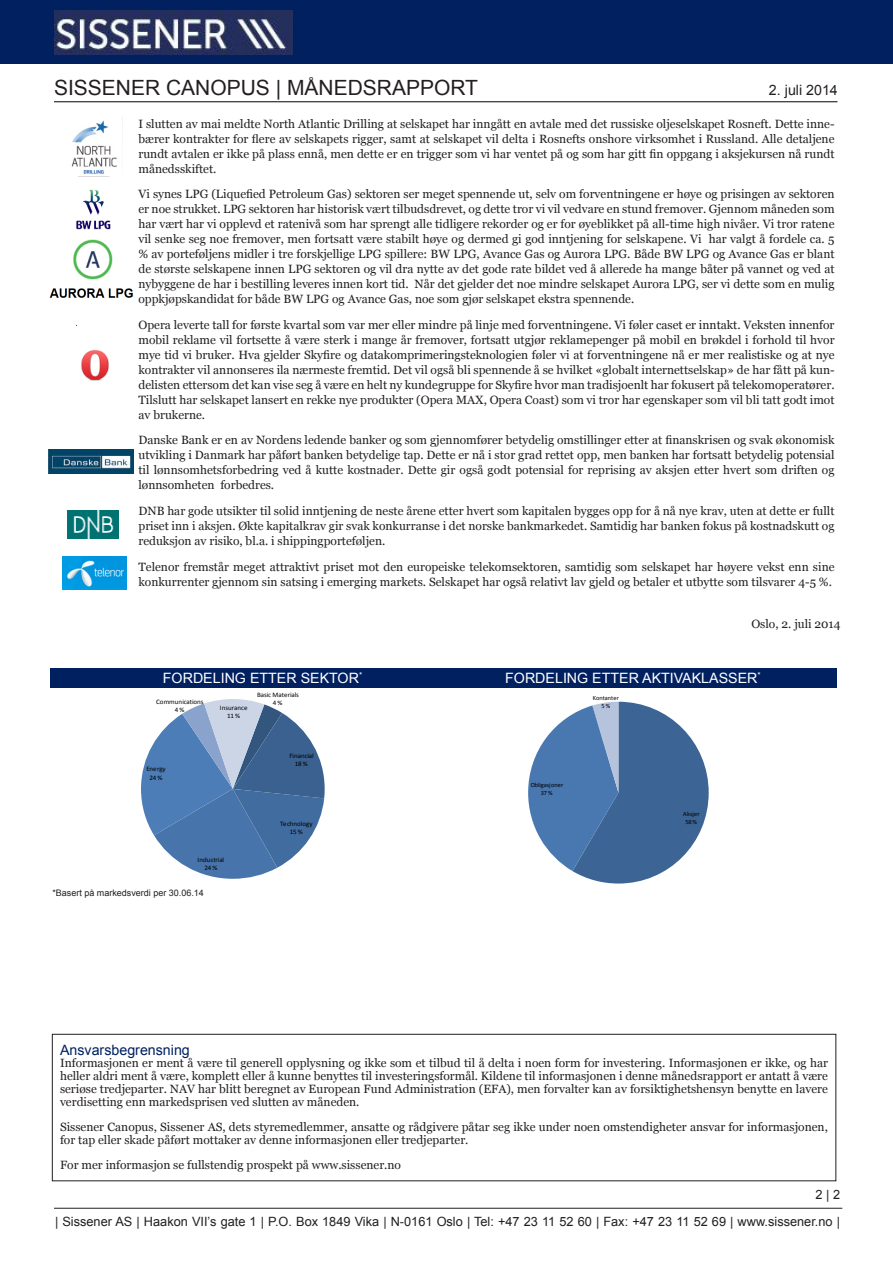
<style>
.page{position:relative;width:893px;height:1263px;background:#fff}
.page>*{position:absolute;margin:0;border:0;box-sizing:border-box;transform-origin:0 0}
.t1{font:21px "Arial";color:#231f20}
.t2{font:14.25px "Arial";color:#fff}
.t3{font:14.25px "Arial";color:#002060}
.t4{font:14.25px "Arial";color:#231f20}
.t5{font:12.75px "Arial";color:#231f20}
.t6{font:12px/15px "Georgia";color:#231f20;text-align:justify}
.t7{font:9px "Arial";color:#231f20}
.t8{font:6.75px/8.2px "Calibri";letter-spacing:-.005em;color:#000;text-align:center}
.t9{font:6.45px/7.6px "Calibri";letter-spacing:.01em;color:#000;text-align:center}
</style>
<div class="page">
<div style="left:52px;top:1034px;width:784px;height:147px;border:1px solid #231f20"></div>
<hr style="left:54px;top:1208px;width:788px;height:1px;background:#231f20">
<svg style="left:141px;top:699px;width:184px;height:180px"></svg>
<svg style="left:528px;top:701px;width:181px;height:183px"></svg>
<div style="left:51px;top:668px;width:786px;height:20px;background:#002060"></div>
<hr style="left:54px;top:101px;width:783px;height:1px;background:#231f20">
<div style="left:0;top:0;width:893px;height:64px;background:#002060"></div>
<img style="left:54px;top:10px;width:238px;height:44px">
<img style="left:68px;top:511px;width:51px;height:27px">
<img style="left:62px;top:557px;width:64px;height:32px">
<img style="left:49px;top:449px;width:85px;height:25px">
<img style="left:81px;top:350px;width:28px;height:31px">
<img style="left:76px;top:189px;width:35px;height:41px">
<img style="left:73px;top:239px;width:40px;height:41px">
<img style="left:50px;top:288px;width:83px;height:10px">
<img style="left:71px;top:120px;width:46px;height:57px">
<p class="t1" style="left:54px;top:74px;width:425px">SISSENER CANOPUS | MÅNEDSRAPPORT</p>
<p class="t4" style="left:769px;top:80px;width:70px">2. juli 2014</p>
<p class="t6" style="left:138px;top:116px;width:698px">I slutten av mai meldte North Atlantic Drilling at selskapet har inngått en avtale med det russiske oljeselskapet Rosneft. Dette inne&shy;bærer kontrakter for flere av selskapets rigger, samt at selskapet vil delta i Rosnefts onshore virksomhet i Russland. Alle detaljene rundt avtalen er ikke på plass ennå, men dette er en trigger som vi har ventet på og som har gitt fin oppgang i aksjekursen nå rundt månedsskiftet.</p>
<p class="t6" style="left:138px;top:187px;width:698px">Vi synes LPG (Liquefied Petroleum Gas) sektoren ser meget spennende ut, selv om forventningene er høye og prisingen av sektoren er noe strukket. LPG sektoren har historisk vært tilbudsdrevet, og dette tror vi vil vedvare en stund fremover. Gjennom måneden som har vært har vi opplevd et ratenivå som har sprengt alle tidligere rekorder og er for øyeblikket på all-time high nivåer. Vi tror ratene vil senke seg noe fremover, men fortsatt være stabilt høye og dermed gi god inntjening for selskapene. Vi har valgt å fordele ca. 5 % av porteføljens midler i tre forskjellige LPG spillere: BW LPG, Avance Gas og Aurora LPG. Både BW LPG og Avance Gas er blant de største selskapene innen LPG sektoren og vil dra nytte av det gode rate bildet ved å allerede ha mange båter på vannet og ved at nybyggene de har i bestilling leveres innen kort tid. Når det gjelder det noe mindre selskapet Aurora LPG, ser vi dette som en mulig oppkjøpskandidat for både BW LPG og Avance Gas, noe som gjør selskapet ekstra spennende.</p>
<p class="t6" style="left:138px;top:317px;width:698px">Opera leverte tall for første kvartal som var mer eller mindre på linje med forventningene. Vi føler caset er inntakt. Veksten innenfor mobil reklame vil fortsette å være sterk i mange år fremover, fortsatt utgjør reklamepenger på mobil en brøkdel i forhold til hvor mye tid vi bruker. Hva gjelder Skyfire og datakomprimeringsteknologien føler vi at forventningene nå er mer realistiske og at nye kontrakter vil annonseres ila nærmeste fremtid. Det vil også bli spennende å se hvilket «globalt internettselskap» de har fått på kun&shy;delisten ettersom det kan vise seg å være en helt ny kundegruppe for Skyfire hvor man tradisjoenlt har fokusert på telekomoperatører.<br>Tilslutt har selskapet lansert en rekke nye produkter (Opera MAX, Opera Coast) som vi tror har egenskaper som vil bli tatt godt imot av brukerne.</p>
<p class="t6" style="left:138px;top:433px;width:698px">Danske Bank er en av Nordens ledende banker og som gjennomfører betydelig omstillinger etter at finanskrisen og svak økonomisk utvikling i Danmark har påført banken betydelige tap. Dette er nå i stor grad rettet opp, men banken har fortsatt betydelig potensial til lønnsomhetsforbedring ved å kutte kostnader. Dette gir også godt potensial for reprising av aksjen etter hvert som driften og lønnsomheten forbedres.</p>
<p class="t6" style="left:138px;top:504px;width:698px">DNB har gode utsikter til solid inntjening de neste årene etter hvert som kapitalen bygges opp for å nå nye krav, uten at dette er fullt priset inn i aksjen. Økte kapitalkrav gir svak konkurranse i det norske bankmarkedet. Samtidig har banken fokus på kostnadskutt og reduksjon av risiko, bl.a. i shippingporteføljen.</p>
<p class="t6" style="left:138px;top:559px;width:698px">Telenor fremstår meget attraktivt priset mot den europeiske telekomsektoren, samtidig som selskapet har høyere vekst enn sine konkurrenter gjennom sin satsing i emerging markets. Selskapet har også relativt lav gjeld og betaler et utbytte som tilsvarer 4-5 %.</p>
<p class="t6" style="left:751px;top:617px;width:91px">Oslo, 2. juli 2014</p>
<p class="t2" style="left:163px;top:668px;width:201px">FORDELING ETTER SEKTOR<sup>*</sup></p>
<p class="t2" style="left:505px;top:668px;width:257px">FORDELING ETTER AKTIVAKLASSER<sup>*</sup></p>
<p class="t8" style="left:156px;top:697px;width:49px">Communications<br>4 %</p>
<p class="t8" style="left:220px;top:703px;width:29px">Insurance<br>11 %</p>
<p class="t8" style="left:257px;top:690px;width:43px">Basic Materials<br>4 %</p>
<p class="t8" style="left:146px;top:765px;width:21px">Energy<br>24 %</p>
<p class="t8" style="left:289px;top:751px;width:26px">Financial<br>18 %</p>
<p class="t8" style="left:197px;top:855px;width:28px">Industrial<br>24 %</p>
<p class="t7" style="left:52px;top:887px;width:153px">*Basert på markedsverdi per 30.06.14</p>
<p class="t8" style="left:280px;top:819px;width:34px">Technology<br>15 %</p>
<p class="t9" style="left:531px;top:781px;width:34px">Obligasjoner<br>37 %</p>
<p class="t9" style="left:593px;top:694px;width:28px">Kontanter<br>5 %</p>
<p class="t9" style="left:683px;top:810px;width:18px">Aksjer<br>58 %</p>
<p class="t3" style="left:60px;top:1040px;width:131px">Ansvarsbegrensning</p>
<p class="t6" style="left:60px;top:1057px;width:769px;line-height:12.8px">Informasjonen er ment å være til generell opplysning og ikke som et tilbud til å delta i noen form for investering. Informasjonen er ikke, og har heller aldri ment å være, komplett eller å kunne benyttes til investeringsformål. Kildene til informasjonen i denne månedsrapport er antatt å være seriøse tredjeparter. NAV har blitt beregnet av European Fund Administration (EFA), men forvalter kan av forsiktighetshensyn benytte en lavere verdisetting enn markedsprisen ved slutten av måneden.</p>
<p class="t6" style="left:60px;top:1121px;width:769px;line-height:12.8px">Sissener Canopus, Sissener AS, dets styremedlemmer, ansatte og rådgivere påtar seg ikke under noen omstendigheter ansvar for informasjonen, for tap eller skade påført mottaker av denne informasjonen eller tredjeparter.</p>
<p class="t6" style="left:60px;top:1158px;width:343px">For mer informasjon se fullstendig prospekt på www.sissener.no</p>
<p class="t5" style="left:816px;top:1186px;width:26px">2 | 2</p>
<p class="t5" style="left:55px;top:1213px;width:786px">| Sissener AS | Haakon VII’s gate 1 | P.O. Box 1849 Vika | N-0161 Oslo | Tel: +47 23 11 52 60 | Fax: +47 23 11 52 69 | www.sissener.no |</p>
</div>
